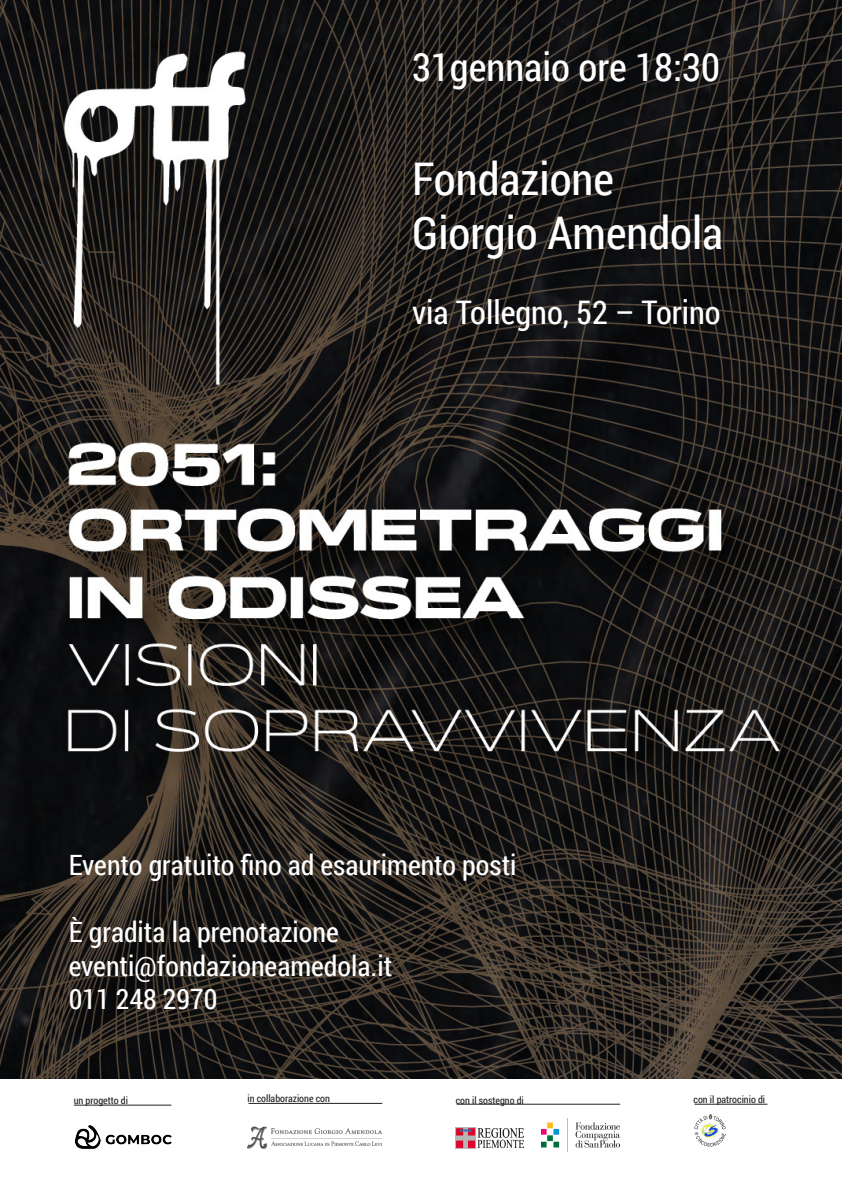
<style>
.page{position:relative;width:842px;height:1191px;background:#fff}
.page>*{position:absolute;margin:0;border:0;box-sizing:border-box;transform-origin:0 0}
.t1{font:45px "Roboto Condensed";color:#fff}
.t2{font:38.9px "Roboto Condensed";color:#fff}
.t3{font:32.5px "Roboto Condensed";color:#fff}
.t4{font:28px "Roboto Condensed";color:#fff}
.t5{font:10px "Roboto Condensed";color:#231f20}
</style>
<div class="page">
<img style="left:0;top:0;width:842px;height:1079px">
<img style="left:247px;top:1126px;width:134px;height:22px">
<hr style="left:74px;top:1105px;width:97px;height:1px;background:#231f20">
<hr style="left:457px;top:1104px;width:163px;height:1px;background:#231f20">
<img style="left:456px;top:1128px;width:67px;height:20px">
<img style="left:541px;top:1118px;width:78px;height:33px">
<hr style="left:248px;top:1103px;width:134px;height:1px;background:#231f20">
<hr style="left:694px;top:1104px;width:73px;height:1px;background:#231f20">
<img style="left:694px;top:1114px;width:32px;height:33px">
<img style="left:75px;top:1125px;width:97px;height:24px">
<p class="t2" style="left:412px;top:40px;width:310px">31gennaio ore 18:30</p>
<p class="t1" style="left:412px;top:147px;width:203px">Fondazione</p>
<p class="t1" style="left:412px;top:201px;width:313px">Giorgio Amendola</p>
<p class="t3" style="left:412px;top:290px;width:310px">via Tollegno, 52 – Torino</p>
<p class="t4" style="left:69px;top:845px;width:449px">Evento gratuito fino ad esaurimento posti</p>
<p class="t4" style="left:69px;top:912px;width:272px">È gradita la prenotazione</p>
<p class="t4" style="left:69px;top:946px;width:325px">eventi@fondazioneamedola.it</p>
<p class="t4" style="left:69px;top:979px;width:150px">011 248 2970</p>
<p class="t5" style="left:247px;top:1091px;width:84px">in collaborazione con</p>
<p class="t5" style="left:693px;top:1092px;width:73px">con il patrocinio di</p>
<p class="t5" style="left:74px;top:1093px;width:56px">un progetto di</p>
<p class="t5" style="left:456px;top:1093px;width:70px">con il sostegno di</p>
</div>
